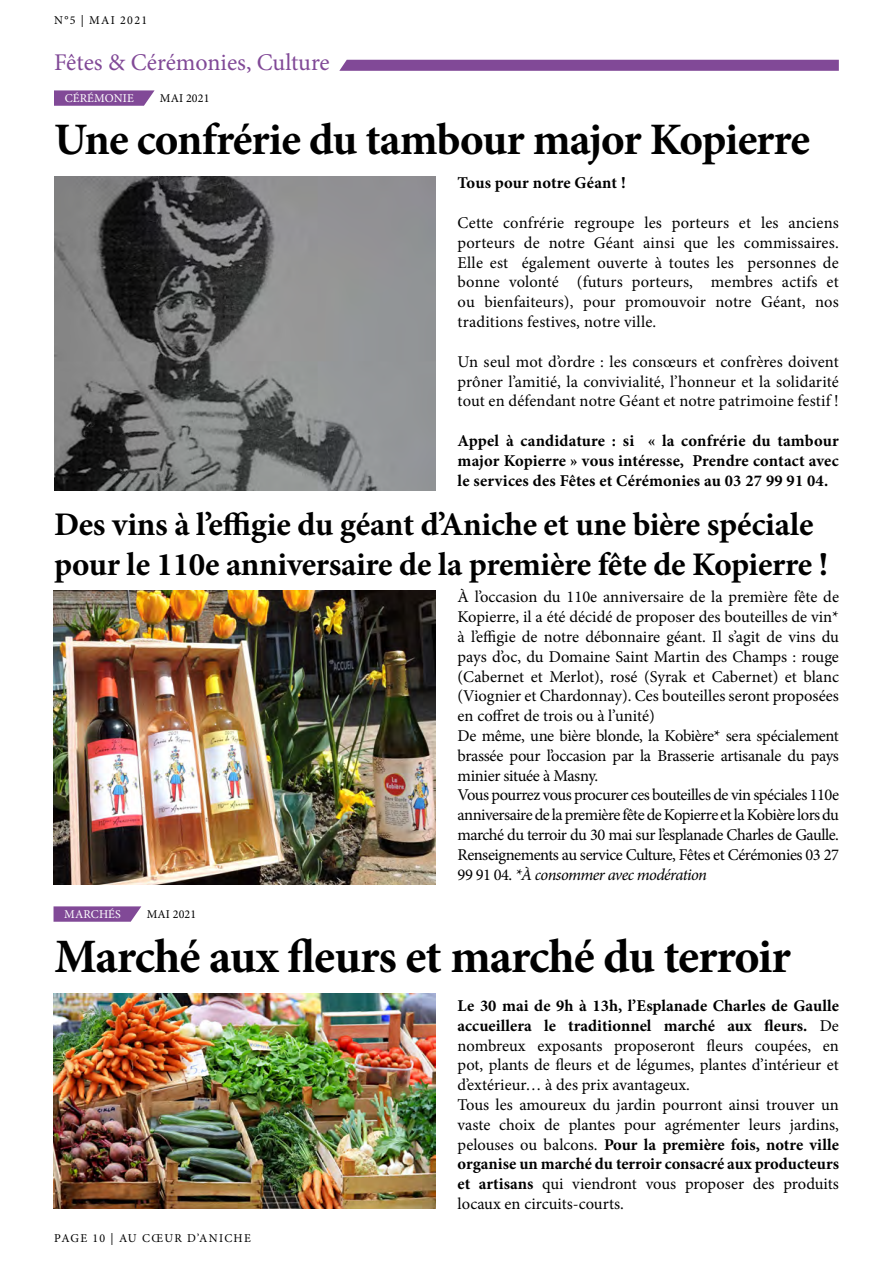
<style>
.page{position:relative;width:893px;height:1263px;background:#fff}
.page>*{position:absolute;margin:0;border:0;box-sizing:border-box;transform-origin:0 0}
.t1{font:700 48px "Minion Pro";letter-spacing:-.02em;color:#000}
.t2{font:700 45px "Minion Pro";letter-spacing:-.025em;color:#000}
.t3{font:700 33px/39.6px "Minion Pro";letter-spacing:-.01em;color:#000}
.t4{font:24px "Minion Pro";color:#814997}
.t5{font:16.5px/19.8px "Minion Pro";letter-spacing:-.01em;color:#000;text-align:justify}
.t6{font:700 16.5px/19.8px "Minion Pro";letter-spacing:.01em;color:#000;text-align:justify}
.t7{font:12px "Minion Pro";letter-spacing:.105em;color:#000}
.t8{font:12px "Minion Pro";letter-spacing:.01em;color:#fff}
.s1{font-style:italic}
.s2{font-weight:700}
</style>
<div class="page">
<svg style="left:339px;top:60px;width:500px;height:11px"></svg>
<svg style="left:54px;top:90px;width:101px;height:16px"></svg>
<svg style="left:54px;top:906px;width:87px;height:16px"></svg>
<img style="left:54px;top:994px;width:381px;height:215px">
<img style="left:55px;top:176px;width:380px;height:314px">
<img style="left:54px;top:590px;width:381px;height:294px">
<p class="t7" style="left:54px;top:12px;width:94px">N°5 | MAI 2021</p>
<h3 class="t4" style="left:54px;top:47px;width:277px">Fêtes &amp; Cérémonies, Culture</h3>
<p class="t8" style="left:65px;top:90px;width:71px">CÉRÉMONIE</p>
<p class="t7" style="left:160px;top:90px;width:51px">MAI 2021</p>
<h2 class="t2" style="left:54px;top:108px;width:758px">Une confrérie du tambour major Kopierre</h2>
<p class="t6" style="left:458px;top:173px;width:170px">Tous pour notre Géant !</p>
<p class="t5" style="left:458px;top:213px;width:383px">Cette confrérie regroupe les porteurs et les anciens porteurs de notre Géant ainsi que les commissaires.<br>Elle est également ouverte à toutes les personnes de bonne volonté (futurs porteurs, membres actifs et ou bienfaiteurs), pour promouvoir notre Géant, nos traditions festives, notre ville.</p>
<p class="t5" style="left:458px;top:352px;width:383px">Un seul mot d’ordre : les consœurs et confrères doivent prôner l’amitié, la convivialité, l’honneur et la solidarité tout en défendant notre Géant et notre patrimoine festif !</p>
<p class="t6" style="left:458px;top:430px;width:383px">Appel à candidature : si « la confrérie du tambour major Kopierre » vous intéresse, Prendre contact avec le services des Fêtes et Cérémonies au 03 27 99 91 04.</p>
<h3 class="t3" style="left:54px;top:505px;width:776px">Des vins à l’effigie du géant d’Aniche et une bière spéciale pour le 110e anniversaire de la première fête de Kopierre !</h3>
<p class="t5" style="left:458px;top:587px;width:383px;text-align:left">À l’occasion du 110e anniversaire de la première fête de Kopierre, il a été décidé de proposer des bouteilles de vin* à l’effigie de notre débonnaire géant. Il s’agit de vins du pays d’oc, du Domaine Saint Martin des Champs : rouge (Cabernet et Merlot), rosé (Syrak et Cabernet) et blanc (Viognier et Chardonnay). Ces bouteilles seront proposées en coffret de trois ou à l’unité)<br>De même, une bière blonde, la Kobière* sera spécialement brassée pour l’occasion par la Brasserie artisanale du pays minier située à Masny.<br>Vous pourrez vous procurer ces bouteilles de vin spéciales 110e anniversaire de la première fête de Kopierre et la Kobière lors du marché du terroir du 30 mai sur l’esplanade Charles de Gaulle.<br>Renseignements au service Culture, Fêtes et Cérémonies 03 27<br>99 91 04. <span class="s1">*À consommer avec modération</span></p>
<p class="t8" style="left:64px;top:906px;width:58px">MARCHÉS</p>
<p class="t7" style="left:147px;top:906px;width:51px">MAI 2021</p>
<h1 class="t1" style="left:54px;top:923px;width:738px">Marché aux fleurs et marché du terroir</h1>
<p class="t5" style="left:458px;top:996px;width:383px;text-align:left"><span class="s2">Le 30 mai de 9h à 13h, l’Esplanade Charles de Gaulle accueillera le traditionnel marché aux fleurs.</span> De nombreux exposants proposeront fleurs coupées, en pot, plants de fleurs et de légumes, plantes d’intérieur et d’extérieur… à des prix avantageux.<br>Tous les amoureux du jardin pourront ainsi trouver un vaste choix de plantes pour agrémenter leurs jardins, pelouses ou balcons. <span class="s2">Pour la première fois, notre ville organise un marché du terroir consacré aux producteurs et artisans</span> qui viendront vous proposer des produits locaux en circuits-courts.</p>
<p class="t7" style="left:54px;top:1230px;width:198px">PAGE 10 | AU CŒUR D’ANICHE</p>
</div>
